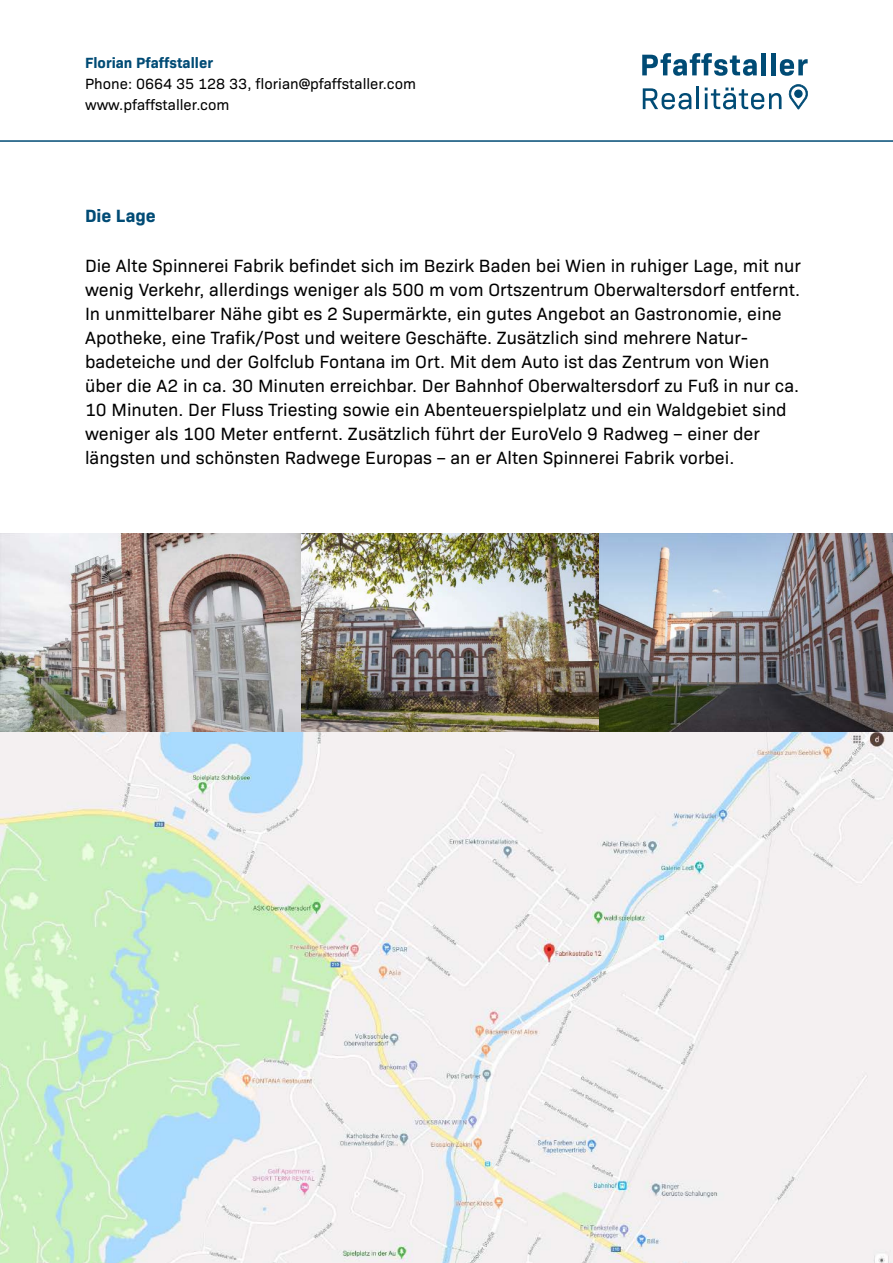
<style>
.page{position:relative;width:893px;height:1263px;background:#fff}
.page>*{position:absolute;margin:0;border:0;box-sizing:border-box;transform-origin:0 0}
.t1{font:18px/24px "Bio Sans";color:#000}
.t2{font:700 18px "Bio Sans";color:#004b75}
.t3{font:15px/21px "Bio Sans";color:#000}
.t4{font:700 15px "Bio Sans";color:#004b75}
</style>
<div class="page">
<svg style="left:642px;top:53px;width:115px;height:23px"></svg>
<div style="left:761px;top:53px;width:5px;height:22px;background:#004b75"></div>
<hr style="left:771px;top:53px;width:4px;height:22px;background:#004b75">
<svg style="left:780px;top:59px;width:28px;height:17px"></svg>
<svg style="left:643px;top:88px;width:48px;height:21px"></svg>
<hr style="left:697px;top:87px;width:2px;height:22px;background:#004b75">
<svg style="left:705px;top:88px;width:76px;height:21px"></svg>
<svg style="left:788px;top:84px;width:20px;height:25px"></svg>
<hr style="left:0;top:140px;width:893px;height:2px;background:#004b75">
<img style="left:0;top:534px;width:893px;height:729px">
<p class="t4" style="left:85px;top:51px;width:129px">Florian Pfaffstaller</p>
<p class="t3" style="left:85px;top:72px;width:333px">Phone: 0664 35 128 33, florian@pfaffstaller.com www.pfaffstaller.com</p>
<p class="t2" style="left:85px;top:202px;width:72px">Die Lage</p>
<p class="t1" style="left:85px;top:252px;width:717px">Die Alte Spinnerei Fabrik befindet sich im Bezirk Baden bei Wien in ruhiger Lage, mit nur wenig Verkehr, allerdings weniger als 500 m vom Ortszentrum Oberwaltersdorf entfernt.<br>In unmittelbarer Nähe gibt es 2 Supermärkte, ein gutes Angebot an Gastronomie, eine Apotheke, eine Trafik/Post und weitere Geschäfte. Zusätzlich sind mehrere Natur&shy;badeteiche und der Golfclub Fontana im Ort. Mit dem Auto ist das Zentrum von Wien über die A2 in ca. 30 Minuten erreichbar. Der Bahnhof Oberwaltersdorf zu Fuß in nur ca.<br>10 Minuten. Der Fluss Triesting sowie ein Abenteuerspielplatz und ein Waldgebiet sind weniger als 100 Meter entfernt. Zusätzlich führt der EuroVelo 9 Radweg – einer der längsten und schönsten Radwege Europas – an er Alten Spinnerei Fabrik vorbei.</p>
</div>
